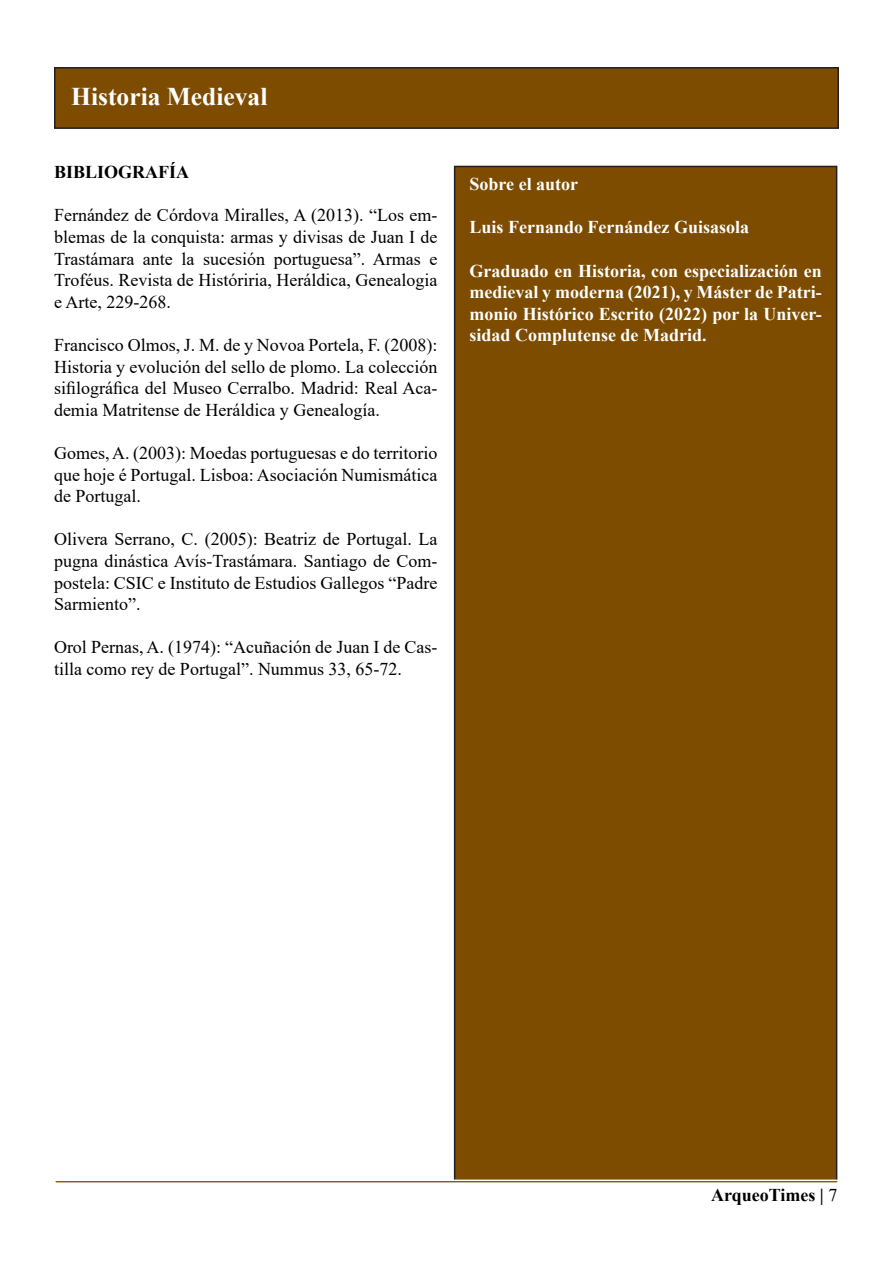
<style>
.page{position:relative;width:893px;height:1263px;background:#fff}
.page>*{position:absolute;margin:0;border:0;box-sizing:border-box;transform-origin:0 0}
.t1{font:700 25.5px "Times New Roman";color:#fff}
.t2{font:18px/21.6px "Times New Roman";color:#000;text-align:justify}
.t3{font:700 18px/21.6px "Times New Roman";color:#fff;text-align:justify}
.t4{font:700 18px "Times New Roman";color:#000}
.s1{font-weight:400}
</style>
<div class="page">
<div style="left:455px;top:166px;width:382px;height:1015px;background:#7d4c00"></div>
<div style="left:55px;top:68px;width:783px;height:60px;background:#7d4c00"></div>
<div style="left:54px;top:67px;width:785px;height:62px;border:2px solid #231f20"></div>
<svg style="left:55px;top:1179px;width:783px;height:4px"></svg>
<p class="t1" style="left:71px;top:78px;width:198px">Historia Medieval</p>
<p class="t4" style="left:54px;top:159px;width:137px">BIBLIOGRAFÍA</p>
<p class="t2" style="left:54px;top:204px;width:385px">Fernández de Córdova Miralles, A (2013). “Los em&shy;blemas de la conquista: armas y divisas de Juan I de Trastámara ante la sucesión portuguesa”. Armas e Troféus. Revista de Históriria, Heráldica, Genealogia e Arte, 229-268.</p>
<p class="t2" style="left:54px;top:334px;width:385px">Francisco Olmos, J. M. de y Novoa Portela, F. (2008):<br>Historia y evolución del sello de plomo. La colección sifilográfica del Museo Cerralbo. Madrid: Real Aca&shy;demia Matritense de Heráldica y Genealogía.</p>
<p class="t2" style="left:54px;top:442px;width:385px">Gomes, A. (2003): Moedas portuguesas e do territorio que hoje é Portugal. Lisboa: Asociación Numismática de Portugal.</p>
<p class="t2" style="left:54px;top:528px;width:385px">Olivera Serrano, C. (2005): Beatriz de Portugal. La pugna dinástica Avís-Trastámara. Santiago de Com&shy;postela: CSIC e Instituto de Estudios Gallegos “Padre Sarmiento”.</p>
<p class="t2" style="left:54px;top:636px;width:385px">Orol Pernas, A. (1974): “Acuñación de Juan I de Cas&shy;tilla como rey de Portugal”. Nummus 33, 65-72.</p>
<p class="t3" style="left:470px;top:173px;width:110px">Sobre el autor</p>
<p class="t3" style="left:470px;top:216px;width:281px">Luis Fernando Fernández Guisasola</p>
<p class="t3" style="left:470px;top:259px;width:354px">Graduado en Historia, con especialización en medieval y moderna (2021), y Máster de Patri&shy;monio Histórico Escrito (2022) por la Univer&shy;sidad Complutense de Madrid.</p>
<p class="t4" style="left:711px;top:1182px;width:128px">ArqueoTimes | <span class="s1">7</span></p>
</div>
